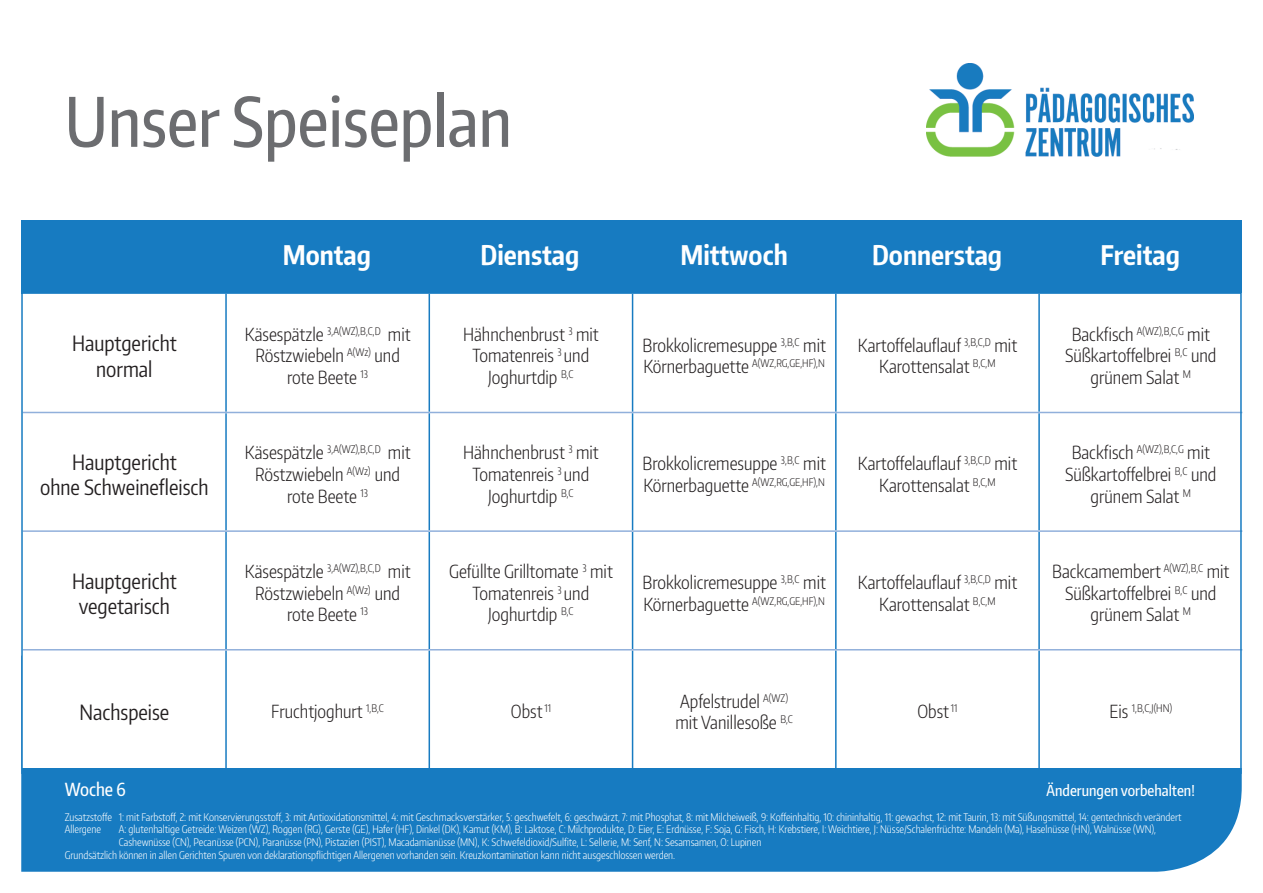
<style>
.page{position:relative;width:1263px;height:893px;background:#fff}
.page>*{position:absolute;margin:0;border:0;box-sizing:border-box;transform-origin:0 0}
.t1{font:500 67.5px "Encode Sans Compressed";color:#6c6d70}
.t2{font:700 27px "Encode Sans Compressed";color:#fff}
.t3{font:21px/25.2px "Encode Sans Compressed";color:#231f20;text-align:center}
.t4{font:300 18px/21.6px "Encode Sans Compressed";color:#231f20;text-align:center}
.t5{font:500 18px "Encode Sans Compressed";color:#fff}
.t6{font:500 15px "Encode Sans Compressed";color:#fff}
.t7{font:300 10.5px/12.6px "Encode Sans Compressed";color:#fff}
.t8{font:300 10.5px "Encode Sans Compressed";color:#231f20}
.s1{font-size:18px}
</style>
<div class="page">
<div style="left:21px;top:220px;width:1221px;height:74px;background:#177bc1"></div>
<div style="left:21px;top:768px;width:1221px;height:104px;background:#177bc1"></div>
<hr style="left:225px;top:294px;width:2px;height:118px;background:#177bc1">
<hr style="left:428px;top:294px;width:2px;height:118px;background:#177bc1">
<hr style="left:632px;top:294px;width:1px;height:118px;background:#177bc1">
<hr style="left:835px;top:294px;width:1px;height:118px;background:#177bc1">
<hr style="left:1038px;top:294px;width:2px;height:118px;background:#177bc1">
<hr style="left:225px;top:413px;width:2px;height:117px;background:#177bc1">
<hr style="left:428px;top:413px;width:2px;height:117px;background:#177bc1">
<hr style="left:632px;top:413px;width:1px;height:117px;background:#177bc1">
<hr style="left:835px;top:413px;width:1px;height:117px;background:#177bc1">
<hr style="left:1038px;top:413px;width:2px;height:117px;background:#177bc1">
<hr style="left:225px;top:532px;width:2px;height:117px;background:#177bc1">
<hr style="left:428px;top:532px;width:2px;height:117px;background:#177bc1">
<hr style="left:632px;top:532px;width:1px;height:117px;background:#177bc1">
<hr style="left:835px;top:532px;width:1px;height:117px;background:#177bc1">
<hr style="left:1038px;top:532px;width:2px;height:117px;background:#177bc1">
<hr style="left:225px;top:650px;width:2px;height:118px;background:#177bc1">
<hr style="left:428px;top:650px;width:2px;height:118px;background:#177bc1">
<hr style="left:632px;top:650px;width:1px;height:118px;background:#177bc1">
<hr style="left:835px;top:650px;width:1px;height:118px;background:#177bc1">
<hr style="left:1038px;top:650px;width:2px;height:118px;background:#177bc1">
<hr style="left:23px;top:412px;width:203px;height:1px;background:#91b0db">
<hr style="left:226px;top:412px;width:203px;height:1px;background:#91b0db">
<hr style="left:429px;top:412px;width:203px;height:1px;background:#91b0db">
<hr style="left:632px;top:412px;width:204px;height:1px;background:#91b0db">
<hr style="left:836px;top:412px;width:203px;height:1px;background:#91b0db">
<hr style="left:1039px;top:412px;width:203px;height:1px;background:#91b0db">
<hr style="left:23px;top:530px;width:203px;height:2px;background:#91b0db">
<hr style="left:226px;top:530px;width:203px;height:2px;background:#91b0db">
<hr style="left:429px;top:530px;width:203px;height:2px;background:#91b0db">
<hr style="left:632px;top:530px;width:204px;height:2px;background:#91b0db">
<hr style="left:836px;top:530px;width:203px;height:2px;background:#91b0db">
<hr style="left:1039px;top:530px;width:203px;height:2px;background:#91b0db">
<hr style="left:23px;top:649px;width:203px;height:1px;background:#91b0db">
<hr style="left:226px;top:649px;width:203px;height:1px;background:#91b0db">
<hr style="left:429px;top:649px;width:203px;height:1px;background:#91b0db">
<hr style="left:632px;top:649px;width:204px;height:1px;background:#91b0db">
<hr style="left:836px;top:649px;width:203px;height:1px;background:#91b0db">
<hr style="left:1039px;top:649px;width:203px;height:1px;background:#91b0db">
<img style="left:926px;top:64px;width:268px;height:93px">
<h1 class="t1" style="left:65px;top:77px;width:449px">Unser Speiseplan</h1>
<h2 class="t2" style="left:283px;top:237px;width:90px">Montag</h2>
<h2 class="t2" style="left:481px;top:237px;width:100px">Dienstag</h2>
<h2 class="t2" style="left:680px;top:237px;width:109px">Mittwoch</h2>
<h2 class="t2" style="left:872px;top:237px;width:132px">Donnerstag</h2>
<h2 class="t2" style="left:1100px;top:237px;width:81px">Freitag</h2>
<h3 class="t3" style="left:72px;top:330px;width:106px">Hauptgericht normal</h3>
<h3 class="t4" style="left:245px;top:323px;width:167px">Käsespätzle <sup>3,A(WZ),B,C,D</sup> mit<br>Röstzwiebeln <sup>A(Wz)</sup> und rote Beete <sup>13</sup></h3>
<h3 class="t4" style="left:463px;top:323px;width:137px">Hähnchenbrust <sup>3</sup> mit<br>Tomatenreis <sup>3</sup> und<br>Joghurtdip <sup>B,C</sup></h3>
<h3 class="t4" style="left:643px;top:334px;width:185px">Brokkolicremesuppe <sup>3,B,C</sup> mit</h3>
<p class="t8" style="left:643px;top:356px;width:183px"><span class="s1">Körnerbaguette</span> A(WZ,RG,GE,HF),N</p>
<h3 class="t3" style="left:40px;top:449px;width:170px">Hauptgericht<br>ohne Schweinefleisch</h3>
<h3 class="t4" style="left:245px;top:441px;width:167px">Käsespätzle <sup>3,A(WZ),B,C,D</sup> mit<br>Röstzwiebeln <sup>A(Wz)</sup> und rote Beete <sup>13</sup></h3>
<h3 class="t4" style="left:463px;top:441px;width:137px">Hähnchenbrust <sup>3</sup> mit<br>Tomatenreis <sup>3</sup> und<br>Joghurtdip <sup>B,C</sup></h3>
<h3 class="t4" style="left:643px;top:452px;width:185px">Brokkolicremesuppe <sup>3,B,C</sup> mit</h3>
<p class="t8" style="left:643px;top:475px;width:183px"><span class="s1">Körnerbaguette</span> A(WZ,RG,GE,HF),N</p>
<h3 class="t3" style="left:72px;top:568px;width:106px">Hauptgericht vegetarisch</h3>
<h3 class="t4" style="left:245px;top:560px;width:167px">Käsespätzle <sup>3,A(WZ),B,C,D</sup> mit<br>Röstzwiebeln <sup>A(Wz)</sup> und rote Beete <sup>13</sup></h3>
<h3 class="t4" style="left:449px;top:560px;width:165px">Gefüllte Grilltomate <sup>3</sup> mit<br>Tomatenreis <sup>3</sup> und<br>Joghurtdip <sup>B,C</sup></h3>
<h3 class="t4" style="left:643px;top:571px;width:185px">Brokkolicremesuppe <sup>3,B,C</sup> mit</h3>
<p class="t8" style="left:643px;top:594px;width:183px"><span class="s1">Körnerbaguette</span> A(WZ,RG,GE,HF),N</p>
<h3 class="t4" style="left:858px;top:334px;width:161px">Kartoffelauflauf <sup>3,B,C,D</sup> mit<br>Karottensalat <sup>B,C,M</sup></h3>
<h3 class="t4" style="left:1065px;top:323px;width:153px">Backfisch <sup>A(WZ),B,C,G</sup> mit<br>Süßkartoffelbrei <sup>B,C</sup> und grünem Salat <sup>M</sup></h3>
<h3 class="t4" style="left:858px;top:452px;width:161px">Kartoffelauflauf <sup>3,B,C,D</sup> mit<br>Karottensalat <sup>B,C,M</sup></h3>
<h3 class="t4" style="left:1065px;top:441px;width:153px">Backfisch <sup>A(WZ),B,C,G</sup> mit<br>Süßkartoffelbrei <sup>B,C</sup> und grünem Salat <sup>M</sup></h3>
<h3 class="t4" style="left:858px;top:571px;width:161px">Kartoffelauflauf <sup>3,B,C,D</sup> mit<br>Karottensalat <sup>B,C,M</sup></h3>
<h3 class="t4" style="left:1052px;top:560px;width:179px">Backcamembert <sup>A(WZ),B,C</sup> mit<br>Süßkartoffelbrei <sup>B,C</sup> und grünem Salat <sup>M</sup></h3>
<h3 class="t3" style="left:80px;top:699px;width:91px">Nachspeise</h3>
<h3 class="t4" style="left:271px;top:700px;width:114px">Fruchtjoghurt <sup>1,B,C</sup></h3>
<h3 class="t4" style="left:511px;top:700px;width:42px">Obst <sup>11</sup></h3>
<h3 class="t4" style="left:675px;top:689px;width:119px;text-align:left">Apfelstrudel <sup>A(WZ) </sup>mit Vanillesoße <sup>B,C</sup></h3>
<h3 class="t4" style="left:917px;top:700px;width:42px">Obst <sup>11</sup></h3>
<p class="t8" style="left:1109px;top:701px;width:64px"><span class="s1">Eis</span> 1,B,C,J(HN)</p>
<h3 class="t5" style="left:65px;top:777px;width:63px">Woche 6</h3>
<h3 class="t6" style="left:1047px;top:780px;width:150px">Änderungen vorbehalten!</h3>
<p class="t7" style="left:65px;top:810px;width:1118px">Zusatzstoffe 1: mit Farbstoff, 2: mit Konservierungsstoff, 3: mit Antioxidationsmittel, 4: mit Geschmacksverstärker, 5: geschwefelt, 6: geschwärzt, 7: mit Phosphat, 8: mit Milcheiweiß, 9: Koffeinhaltig, 10: chininhaltig, 11: gewachst, 12: mit Taurin, 13: mit Süßungsmittel, 14: gentechnisch verändert<br>Allergene</p>
<p class="t7" style="left:119px;top:823px;width:1039px">A: glutenhaltige Getreide: Weizen (WZ), Roggen (RG), Gerste (GE), Hafer (HF), Dinkel (DK), Kamut (KM), B: Laktose, C: Milchprodukte, D: Eier, E: Erdnüsse, F: Soja, G: Fisch, H: Krebstiere, I: Weichtiere, J: Nüsse/Schalenfrüchte: Mandeln (Ma), Haselnüsse (HN), Walnüsse (WN),</p>
<p class="t7" style="left:119px;top:835px;width:644px">Cashewnüsse (CN), Pecanüsse (PCN), Paranüsse (PN), Pistazien (PIST), Macadamianüsse (MN), K: Schwefeldioxid/Sulfite, L: Sellerie, M: Senf, N: Sesamsamen, O: Lupinen</p>
<p class="t7" style="left:65px;top:848px;width:612px">Grundsätzlich können in allen Gerichten Spuren von deklarationspflichtigen Allergenen vorhanden sein. Kreuzkontamination kann nicht ausgeschlossen werden.</p>
</div>
